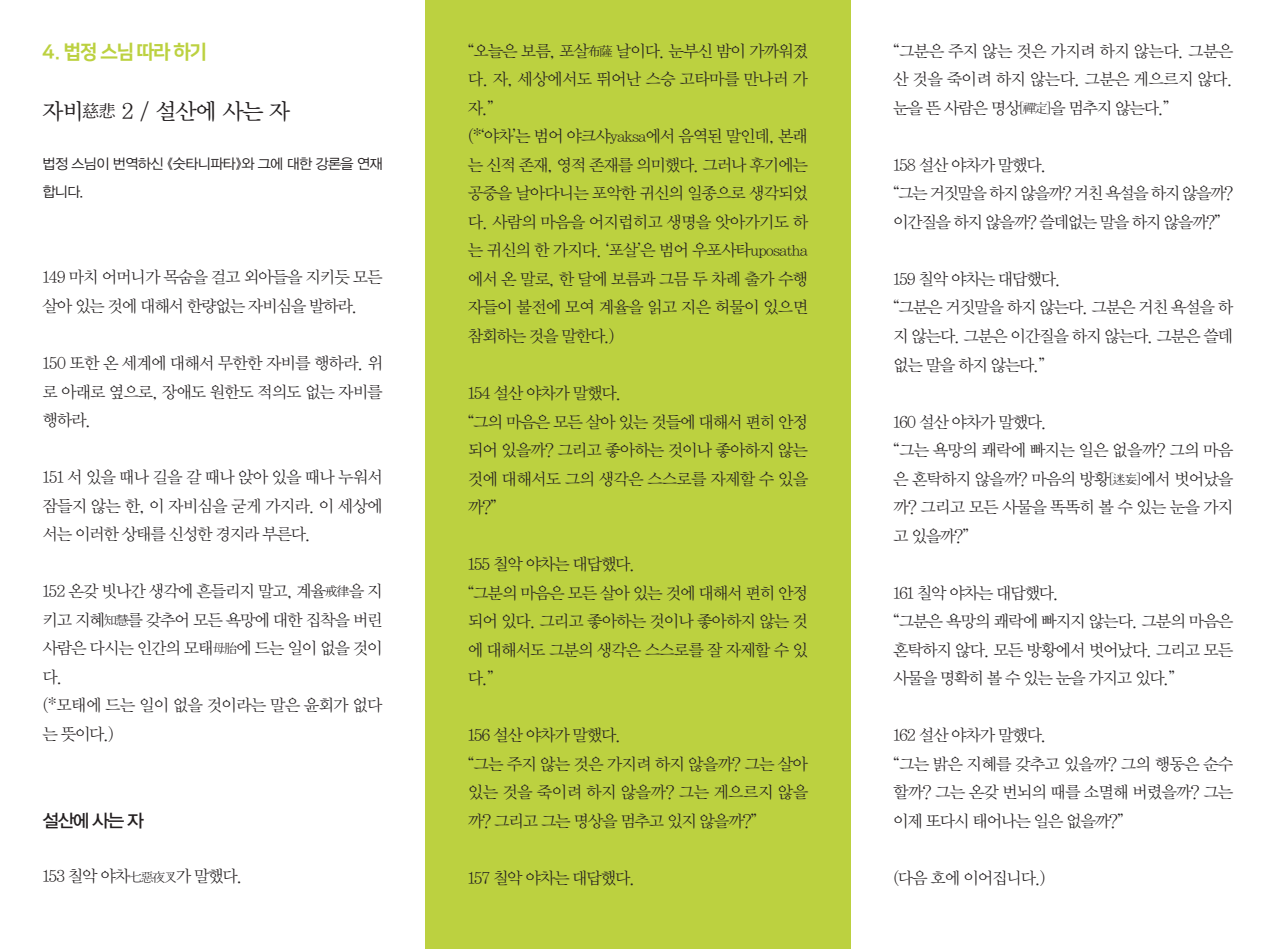
<style>
.page{position:relative;width:1276px;height:949px;background:#fff}
.page>*{position:absolute;margin:0;border:0;box-sizing:border-box;transform-origin:0 0}
.시제목_먹{font:22.5px "YDVY Mj O13";letter-spacing:-.05em;color:#231f20}
.본문_나눔스퀘어_먹{font:19.5px "Nanum Square ac EB";letter-spacing:-.025em;color:#bcd140}
.본문_나눔스퀘어_먹-2{font:18px "YDVYGO13";color:#231f20}
.본문_나눔스퀘어_먹-3{font:16.5px/28.5px "YDVY Mj O12";letter-spacing:-.065em;color:#231f20;text-align:justify}
.본문_나눔스퀘어_먹-4{font:16.5px/28.5px "YDVY Mj O12";letter-spacing:-.09em;color:#231f20}
.편집자글{font:14.25px/28.2px "YDVYGO12";letter-spacing:-.04em;color:#231f20}
.s1{font-size:18px}
.s2{font-size:13.5px}
.s3{font-size:15px}
</style>
<div class="page">
<div style="left:425px;top:0;width:425px;height:948px;background:#bcd140"></div>
<p class="본문_나눔스퀘어_먹" style="left:43px;top:41px;width:166px">4. 법정 스님 따라 하기</p>
<p class="시제목_먹" style="left:43px;top:97px;width:249px">자비<span class="s1">慈悲</span> 2 / 설산에 사는 자</p>
<p class="편집자글" style="left:43px;top:150px;width:342px">법정 스님이 번역하신 《숫타니파타》와 그에 대한 강론을 연재 합니다.</p>
<p class="본문_나눔스퀘어_먹-3" style="left:43px;top:263px;width:342px">149 마치 어머니가 목숨을 걸고 외아들을 지키듯 모든 살아 있는 것에 대해서 한량없는 자비심을 발하라.</p>
<p class="본문_나눔스퀘어_먹-3" style="left:43px;top:349px;width:342px">150 또한 온 세계에 대해서 무한한 자비를 행하라. 위 로 아래로 옆으로, 장애도 원한도 적의도 없는 자비를 행하라.</p>
<p class="본문_나눔스퀘어_먹-3" style="left:43px;top:463px;width:342px">151 서 있을 때나 길을 갈 때나 앉아 있을 때나 누워서 잠들지 않는 한, 이 자비심을 굳게 가지라. 이 세상에 서는 이러한 상태를 신성한 경지라 부른다.</p>
<p class="본문_나눔스퀘어_먹-3" style="left:43px;top:577px;width:342px">152 온갖 빗나간 생각에 흔들리지 말고, 계율<span class="s2">戒律</span>을 지 키고 지혜<span class="s2">知慧</span>를 갖추어 모든 욕망에 대한 집착을 버린 사람은 다시는 인간의 모태<span class="s2">母胎</span>에 드는 일이 없을 것이 다.</p>
<p class="본문_나눔스퀘어_먹-3" style="left:43px;top:691px;width:342px">(*모태에 드는 일이 없을 것이라는 말은 윤회가 없다 는 뜻이다.)</p>
<p class="본문_나눔스퀘어_먹-2" style="left:43px;top:809px;width:103px">설산에 사는 자</p>
<p class="본문_나눔스퀘어_먹-3" style="left:43px;top:862px;width:202px">153 칠악 야차<span class="s2">七惡夜叉</span>가 말했다.</p>
<p class="본문_나눔스퀘어_먹-3" style="left:468px;top:37px;width:342px">“오늘은 보름, 포살<span class="s2">布薩</span> 날이다. 눈부신 밤이 가까워졌 다. 자, 세상에서도 뛰어난 스승 고타마를 만나러 가 자.”</p>
<p class="본문_나눔스퀘어_먹-3" style="left:468px;top:122px;width:342px">(*‘야차’는 범어 야크샤<span class="s3">yaksa</span>에서 음역된 말인데, 본래 는 신적 존재, 영적 존재를 의미했다. 그러나 후기에는 공중을 날아다니는 포악한 귀신의 일종으로 생각되었 다. 사람의 마음을 어지럽히고 생명을 앗아가기도 하 는 귀신의 한 가지다. ‘포살’은 범어 우포사타<span class="s3">uposatha </span>에서 온 말로, 한 달에 보름과 그믐 두 차례 출가 수행 자들이 불전에 모여 계율을 읽고 지은 허물이 있으면 참회하는 것을 말한다.)</p>
<p class="본문_나눔스퀘어_먹-3" style="left:468px;top:379px;width:155px">154 설산 야차가 말했다.</p>
<p class="본문_나눔스퀘어_먹-3" style="left:468px;top:407px;width:342px">“그의 마음은 모든 살아 있는 것들에 대해서 편히 안정 되어 있을까? 그리고 좋아하는 것이나 좋아하지 않는 것에 대해서도 그의 생각은 스스로를 자제할 수 있을 까?”</p>
<p class="본문_나눔스퀘어_먹-3" style="left:468px;top:550px;width:169px">155 칠악 야차는 대답했다.</p>
<p class="본문_나눔스퀘어_먹-3" style="left:468px;top:578px;width:342px">“그분의 마음은 모든 살아 있는 것에 대해서 편히 안정 되어 있다. 그리고 좋아하는 것이나 좋아하지 않는 것 에 대해서도 그분의 생각은 스스로를 잘 자제할 수 있 다.”</p>
<p class="본문_나눔스퀘어_먹-3" style="left:468px;top:721px;width:155px">156 설산 야차가 말했다.</p>
<p class="본문_나눔스퀘어_먹-3" style="left:468px;top:749px;width:342px">“그는 주지 않는 것은 가지려 하지 않을까? 그는 살아 있는 것을 죽이려 하지 않을까? 그는 게으르지 않을 까? 그리고 그는 명상을 멈추고 있지 않을까?”</p>
<p class="본문_나눔스퀘어_먹-3" style="left:468px;top:863px;width:169px">157 칠악 야차는 대답했다.</p>
<p class="본문_나눔스퀘어_먹-3" style="left:893px;top:37px;width:342px">“그분은 주지 않는 것은 가지려 하지 않는다. 그분은 산 것을 죽이려 하지 않는다. 그분은 게으르지 않다. 눈을 뜬 사람은 명상<span class="s2">[禪定]</span>을 멈추지 않는다.”</p>
<p class="본문_나눔스퀘어_먹-3" style="left:893px;top:151px;width:155px">158 설산 야차가 말했다.</p>
<p class="본문_나눔스퀘어_먹-4" style="left:893px;top:179px;width:342px">“그는 거짓말을 하지 않을까? 거친 욕설을 하지 않을까? 이간질을 하지 않을까? 쓸데없는 말을 하지 않을까?”</p>
<p class="본문_나눔스퀘어_먹-3" style="left:893px;top:265px;width:169px">159 칠악 야차는 대답했다.</p>
<p class="본문_나눔스퀘어_먹-3" style="left:893px;top:293px;width:342px">“그분은 거짓말을 하지 않는다. 그분은 거친 욕설을 하 지 않는다. 그분은 이간질을 하지 않는다. 그분은 쓸데 없는 말을 하지 않는다.”</p>
<p class="본문_나눔스퀘어_먹-3" style="left:893px;top:407px;width:156px">160 설산 야차가 말했다.</p>
<p class="본문_나눔스퀘어_먹-3" style="left:893px;top:436px;width:342px">“그는 욕망의 쾌락에 빠지는 일은 없을까? 그의 마음 은 혼탁하지 않을까? 마음의 방황<span class="s2">[迷妄]</span>에서 벗어났을 까? 그리고 모든 사물을 똑똑히 볼 수 있는 눈을 가지 고 있을까?”</p>
<p class="본문_나눔스퀘어_먹-3" style="left:893px;top:578px;width:168px">161 칠악 야차는 대답했다.</p>
<p class="본문_나눔스퀘어_먹-3" style="left:893px;top:607px;width:342px">“그분은 욕망의 쾌락에 빠지지 않는다. 그분의 마음은 혼탁하지 않다. 모든 방황에서 벗어났다. 그리고 모든 사물을 명확히 볼 수 있는 눈을 가지고 있다.”</p>
<p class="본문_나눔스퀘어_먹-3" style="left:893px;top:721px;width:155px">162 설산 야차가 말했다.</p>
<p class="본문_나눔스퀘어_먹-3" style="left:893px;top:749px;width:342px">“그는 밝은 지혜를 갖추고 있을까? 그의 행동은 순수 할까? 그는 온갖 번뇌의 때를 소멸해 버렸을까? 그는 이제 또다시 태어나는 일은 없을까?”</p>
<p class="본문_나눔스퀘어_먹-3" style="left:893px;top:863px;width:154px">(다음 호에 이어집니다.)</p>
</div>
